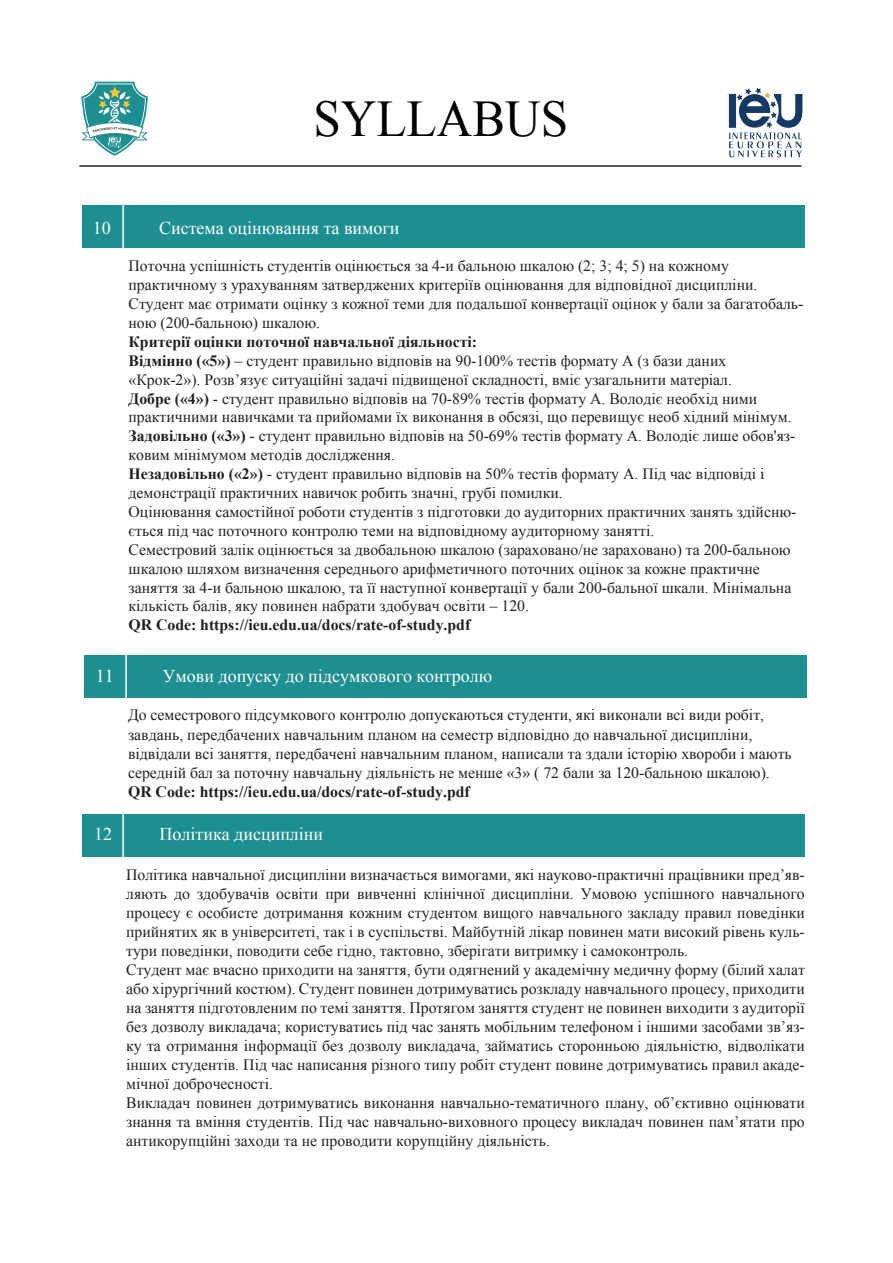
<style>
.page{position:relative;width:893px;height:1263px;background:#fff}
.page>*{position:absolute;margin:0;border:0;box-sizing:border-box;transform-origin:0 0}
.t1{font:51.45px "Times New Roman";color:#000001;scale:.96 1}
.t2{font:18px "Times New Roman";color:#fff}
.t3{font:15.9px/19px "Times New Roman";color:#231f20}
.t4{font:700 15.9px "Times New Roman";color:#231f20}
.t5{font:15.75px/18.9px "Times New Roman";color:#231f20}
.t6{font:700 15.75px "Times New Roman";color:#231f20}
.s1{font-weight:700}
</style>
<div class="page">
<svg style="left:729px;top:88px;width:73px;height:69px"></svg>
<hr style="left:79px;top:165px;width:722px;height:2px;background:#231f20">
<svg style="left:81px;top:82px;width:67px;height:74px"></svg>
<div style="left:82px;top:206px;width:723px;height:42px;background:#1e8f91"></div>
<hr style="left:122px;top:201px;width:2px;height:51px;background:#fff">
<div style="left:82px;top:814px;width:723px;height:42px;background:#1e8f91"></div>
<hr style="left:122px;top:809px;width:2px;height:51px;background:#fff">
<div style="left:84px;top:655px;width:722px;height:42px;background:#1e8f91"></div>
<hr style="left:125px;top:651px;width:2px;height:51px;background:#fff">
<h1 class="t1" style="left:313px;top:84px;width:267px">SYLLABUS</h1>
<p class="t2" style="left:101px;top:213px;width:10px">6</p>
<p class="t2" style="left:93px;top:216px;width:19px">10</p>
<p class="t2" style="left:159px;top:216px;width:242px">Система оцінювання та вимоги</p>
<p class="t5" style="left:129px;top:256px;width:676px">Поточна успішність студентів оцінюється за 4-и бальною шкалою (2; 3; 4; 5) на кожному практичному з урахуванням затверджених критеріїв оцінювання для відповідної дисципліни.<br>Студент має отримати оцінку з кожної теми для подальшої конвертації оцінок у бали за багатобаль&shy;ною (200-бальною) шкалою.</p>
<p class="t5" style="left:129px;top:332px;width:669px"><span class="s1">Критерії оцінки поточної навчальної діяльності:<br>Відмінно («5»)</span> – студент правильно відповів на 90-100% тестів формату А (з бази даних «Крок-2»). Розв’язує ситуаційні задачі підвищеної складності, вміє узагальнити матеріал.<br><span class="s1">Добре («4»)</span> - студент правильно відповів на 70-89% тестів формату А. Володіє необхід ними практичними навичками та прийомами їх виконання в обсязі, що перевищує необ хідний мінімум.<br><span class="s1">Задовільно («3»)</span> - студент правильно відповів на 50-69% тестів формату А. Володіє лише обов'яз&shy;ковим мінімумом методів дослідження.<br><span class="s1">Незадовільно («2»)</span> - студент правильно відповів на 50% тестів формату А. Під час відповіді і демонстрації практичних навичок робить значні, грубі помилки.<br>Оцінювання самостійної роботи студентів з підготовки до аудиторних практичних занять здійсню&shy;ється під час поточного контролю теми на відповідному аудиторному занятті.<br>Семестровий залік оцінюється за двобальною шкалою (зараховано/не зараховано) та 200-бальною шкалою шляхом визначення середнього арифметичного поточних оцінок за кожне практичне заняття за 4-и бальною шкалою, та її наступної конвертації у бали 200-бальної шкали. Мінімальна кількість балів, яку повинен набрати здобувач освіти – 120.</p>
<p class="t6" style="left:129px;top:614px;width:343px">QR Code: https://ieu.edu.ua/docs/rate-of-study.pdf</p>
<p class="t2" style="left:96px;top:664px;width:20px">11</p>
<p class="t2" style="left:163px;top:664px;width:331px">Умови допуску до підсумкового контролю</p>
<p class="t3" style="left:128px;top:705px;width:665px">До семестрового підсумкового контролю допускаються студенти, які виконали всі види робіт, завдань, передбачених навчальним планом на семестр відповідно до навчальної дисципліни, відвідали всі заняття, передбачені навчальним планом, написали та здали історію хвороби і мають середній бал за поточну навчальну діяльність не менше «3» ( 72 бали за 120-бальною шкалою).</p>
<p class="t4" style="left:128px;top:780px;width:343px">QR Code: https://ieu.edu.ua/docs/rate-of-study.pdf</p>
<p class="t2" style="left:94px;top:822px;width:19px">12</p>
<p class="t2" style="left:160px;top:822px;width:165px">Політика дисципліни</p>
<p class="t3" style="left:126px;top:864px;width:680px">Політика навчальної дисципліни визначається вимогами, які науково-практичні працівники пред’яв&shy;ляють до здобувачів освіти при вивченні клінічної дисципліни. Умовою успішного навчального процесу є особисте дотримання кожним студентом вищого навчального закладу правил поведінки прийнятих як в університеті, так і в суспільстві. Майбутній лікар повинен мати високий рівень куль&shy;тури поведінки, поводити себе гідно, тактовно, зберігати витримку і самоконтроль.<br>Студент має вчасно приходити на заняття, бути одягнений у академічну медичну форму (білий халат або хірургічний костюм). Студент повинен дотримуватись розкладу навчального процесу, приходити на заняття підготовленим по темі заняття. Протягом заняття студент не повинен виходити з аудиторії без дозволу викладача; користуватись під час занять мобільним телефоном і іншими засобами зв’яз&shy;ку та отримання інформації без дозволу викладача, займатись сторонньою діяльністю, відволікати інших студентів. Під час написання різного типу робіт студент повине дотримуватись правил акаде&shy;мічної доброчесності.<br>Викладач повинен дотримуватись виконання навчально-тематичного плану, об’єктивно оцінювати знання та вміння студентів. Під час навчально-виховного процесу викладач повинен пам’ятати про антикорупційні заходи та не проводити корупційну діяльність.</p>
</div>
